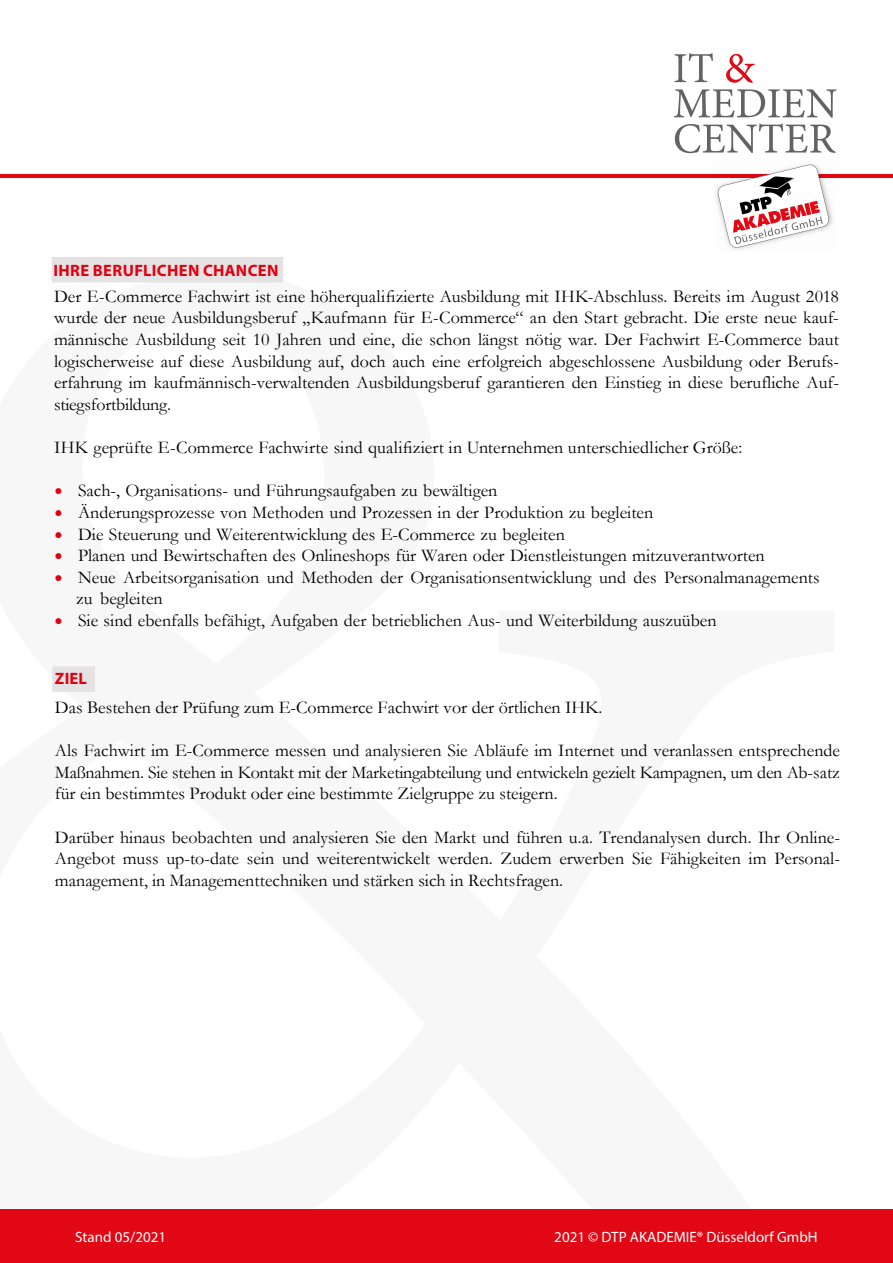
<style>
.page{position:relative;width:893px;height:1263px;background:#fff}
.page>*{position:absolute;margin:0;border:0;box-sizing:border-box;transform-origin:0 0}
.t1{font:18px/21.6px "Garamond";color:#000;text-align:justify}
.t2{font:700 16.5px "Myriad Pro";letter-spacing:.02em;color:#e2000f}
.t3{font:15px "Myriad Pro";color:#fff}
.s1{font-family:"Minion Pro";font-size:22.5px;color:#e2000f}
</style>
<div class="page">
<hr style="left:0;top:174px;width:893px;height:4px;background:#e20714">
<svg style="left:675px;top:124px;width:161px;height:29px"></svg>
<svg style="left:674px;top:89px;width:162px;height:29px"></svg>
<svg style="left:726px;top:54px;width:28px;height:29px"></svg>
<svg style="left:675px;top:53px;width:38px;height:29px"></svg>
<img style="left:715px;top:192px;width:118px;height:34px">
<svg style="left:716px;top:164px;width:114px;height:85px"></svg>
<div style="left:0;top:1210px;width:893px;height:53px;background:#e20714"></div>
<div style="left:52px;top:257px;width:231px;height:25px;background:#e4e2e2"></div>
<div style="left:52px;top:674px;width:43px;height:10px;background:#e4e2e2"></div>
<p class="t2" style="left:53px;top:260px;width:227px">IHRE BERUFLICHEN CHANCEN</p>
<p class="t1" style="left:54px;top:285px;width:786px">Der E-Commerce Fachwirt ist eine höherqualifizierte Ausbildung mit IHK-Abschluss. Bereits im August 2018 wurde der neue Ausbildungsberuf „Kaufmann für E-Commerce“ an den Start gebracht. Die erste neue kauf&shy;männische Ausbildung seit 10 Jahren und eine, die schon längst nötig war. Der Fachwirt E-Commerce baut logischerweise auf diese Ausbildung auf, doch auch eine erfolgreich abgeschlossene Ausbildung oder Berufs&shy;erfahrung im kaufmännisch-verwaltenden Ausbildungsberuf garantieren den Einstieg in diese berufliche Auf&shy;stiegsfortbildung.</p>
<p class="t1" style="left:54px;top:436px;width:690px">IHK geprüfte E-Commerce Fachwirte sind qualifiziert in Unternehmen unterschiedlicher Größe:</p>
<p class="t1" style="left:54px;top:479px;width:445px"><span class="s1">•</span> Sach-, Organisations- und Führungsaufgaben zu bewältigen</p>
<p class="t1" style="left:54px;top:501px;width:601px"><span class="s1">•</span> Änderungsprozesse von Methoden und Prozessen in der Produktion zu begleiten</p>
<p class="t1" style="left:54px;top:523px;width:512px"><span class="s1">•</span> Die Steuerung und Weiterentwicklung des E-Commerce zu begleiten</p>
<p class="t1" style="left:54px;top:544px;width:712px"><span class="s1">•</span> Planen und Bewirtschaften des Onlineshops für Waren oder Dienstleistungen mitzuverantworten</p>
<p class="t1" style="left:76px;top:566px;width:745px;text-indent:-22px"><span class="s1">•</span> Neue Arbeitsorganisation und Methoden der Organisationsentwicklung und des Personalmanagements zu begleiten</p>
<p class="t1" style="left:54px;top:609px;width:664px"><span class="s1">•</span> Sie sind ebenfalls befähigt, Aufgaben der betrieblichen Aus- und Weiterbildung auszuüben</p>
<p class="t2" style="left:55px;top:668px;width:33px">ZIEL</p>
<p class="t1" style="left:55px;top:696px;width:549px">Das Bestehen der Prüfung zum E-Commerce Fachwirt vor der örtlichen IHK.</p>
<p class="t1" style="left:55px;top:739px;width:786px">Als Fachwirt im E-Commerce messen und analysieren Sie Abläufe im Internet und veranlassen entsprechende Maßnahmen. Sie stehen in Kontakt mit der Marketingabteilung und entwickeln gezielt Kampagnen, um den Ab-satz für ein bestimmtes Produkt oder eine bestimmte Zielgruppe zu steigern.</p>
<p class="t1" style="left:55px;top:826px;width:786px">Darüber hinaus beobachten und analysieren Sie den Markt und führen u.a. Trendanalysen durch. Ihr Online-Angebot muss up-to-date sein und weiterentwickelt werden. Zudem erwerben Sie Fähigkeiten im Personal&shy;management, in Managementtechniken und stärken sich in Rechtsfragen.</p>
<p class="t3" style="left:75px;top:1227px;width:92px">Stand 05/2021</p>
<p class="t3" style="left:554px;top:1227px;width:265px">2021 © DTP AKADEMIE® Düsseldorf GmbH</p>
</div>
